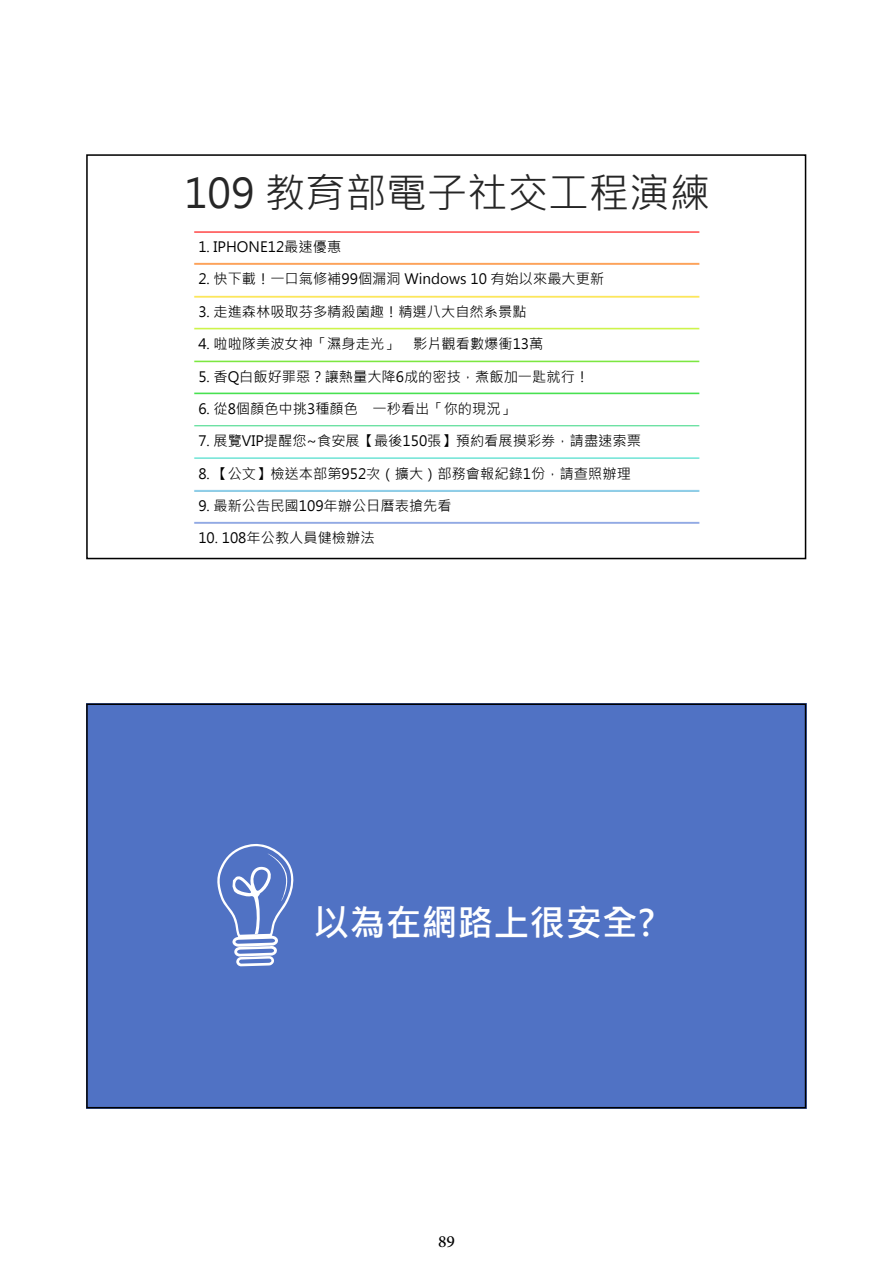
<style>
.page{position:relative;width:893px;height:1263px;background:#fff}
.page>*{position:absolute;margin:0;border:0;box-sizing:border-box;transform-origin:0 0}
.t1{font:40.5px "Microsoft Jheng Hei";color:#262626}
.t2{font:700 36px "Microsoft Jheng Hei";color:#fff}
.t3{font:24px "Adobe Arabic";color:#000}
.t4{font:14.25px "Microsoft Jheng Hei";color:#000}
</style>
<div class="page">
<img style="left:194px;top:263px;width:505px;height:2px">
<img style="left:194px;top:295px;width:505px;height:2px">
<img style="left:194px;top:328px;width:505px;height:2px">
<img style="left:194px;top:360px;width:505px;height:2px">
<img style="left:194px;top:392px;width:505px;height:2px">
<div style="left:86px;top:154px;width:720px;height:405px;border:2px solid #000"></div>
<div style="left:86px;top:704px;width:720px;height:405px;background:#5072c4"></div>
<svg style="left:217px;top:844px;width:77px;height:122px"></svg>
<div style="left:86px;top:703px;width:720px;height:405px;border:2px solid #000"></div>
<p class="t1" style="left:184px;top:165px;width:528px">109 教育部電子社交工程演練</p>
<p class="t4" style="left:198px;top:237px;width:144px">1. IPHONE12最速優惠</p>
<p class="t4" style="left:198px;top:269px;width:407px">2. 快下載！一口氣修補99個漏洞 Windows 10 有始以來最大更新</p>
<p class="t4" style="left:198px;top:301px;width:330px">3. 走進森林吸取芬多精殺菌趣！精選八大自然系景點</p>
<p class="t4" style="left:198px;top:334px;width:346px">4. 啦啦隊美波女神「濕身走光」 影片觀看數爆衝13萬</p>
<p class="t4" style="left:198px;top:366px;width:392px">5. 香Q白飯好罪惡？讓熱量大降6成的密技，煮飯加一匙就行！</p>
<p class="t4" style="left:198px;top:399px;width:318px">6. 從8個顏色中挑3種顏色 一秒看出「你的現況」</p>
<p class="t4" style="left:198px;top:431px;width:444px">7. 展覽VIP提醒您~食安展【最後150張】預約看展摸彩券，請盡速索票</p>
<p class="t4" style="left:198px;top:463px;width:434px">8. 【公文】檢送本部第952次（擴大）部務會報紀錄1份，請查照辦理</p>
<p class="t4" style="left:198px;top:496px;width:255px">9. 最新公告民國109年辦公日曆表搶先看</p>
<p class="t4" style="left:198px;top:528px;width:178px">10. 108年公教人員健檢辦法</p>
<p class="t2" style="left:314px;top:897px;width:343px">以為在網路上很安全?</p>
<h3 class="t3" style="left:438px;top:1225px;width:18px">89</h3>
</div>
